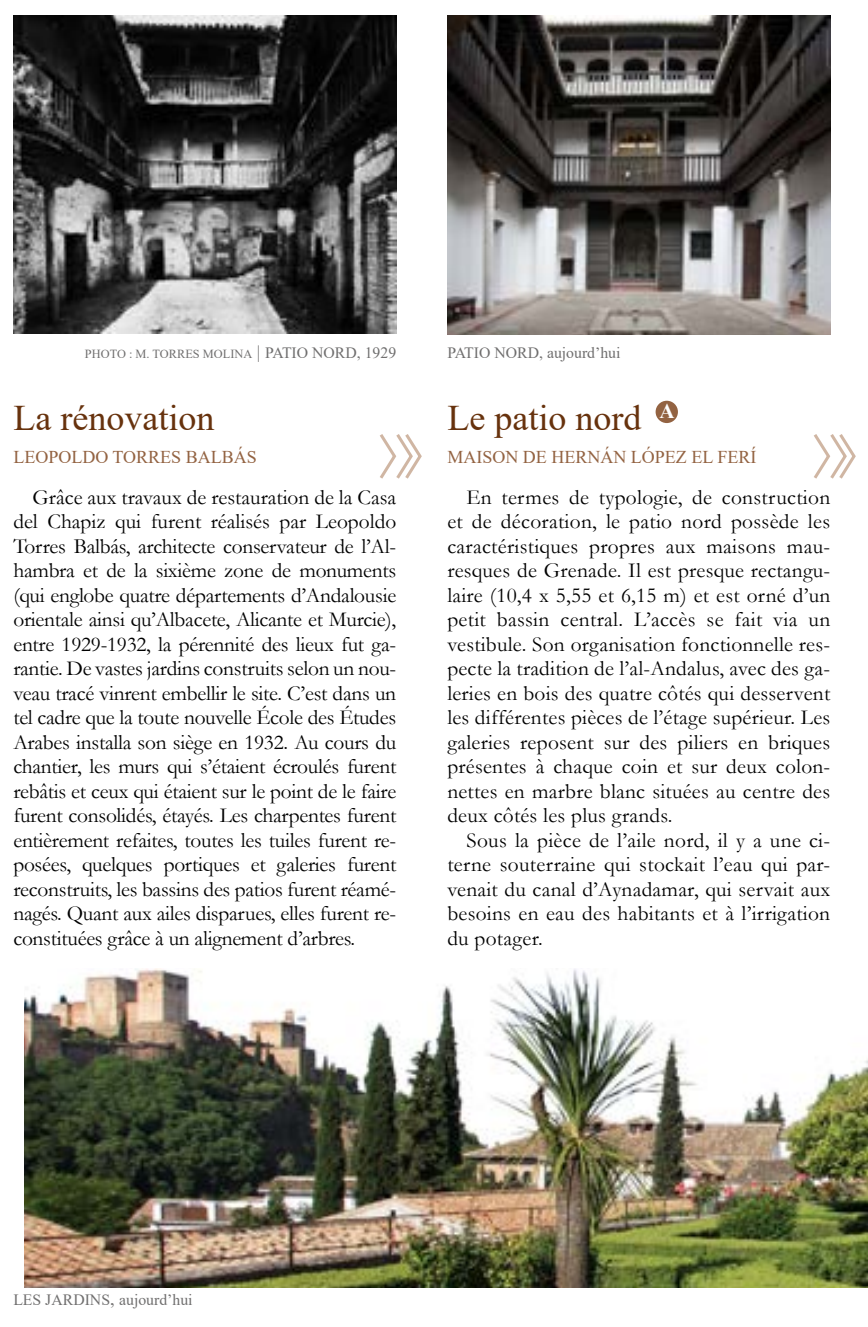
<style>
.page{position:relative;width:868px;height:1327px;background:#fff}
.page>*{position:absolute;margin:0;border:0;box-sizing:border-box;transform-origin:0 0}
.t1{font:36px "Times New Roman";color:#67320d}
.t2{font:21.38px/24.5px "Garamond";letter-spacing:.01em;color:#000;text-align:justify}
.t3{font:18px "Times New Roman";color:#936342}
.t4{font:15.75px "Times New Roman";color:#706f6f}
.t5{font:12.38px "Times New Roman";color:#706f6f}
.s1{font-size:18px}
.s2{font-size:15.75px}
</style>
<div class="page">
<img style="left:25px;top:969px;width:842px;height:319px">
<img style="left:13px;top:15px;width:383px;height:319px">
<img style="left:447px;top:15px;width:383px;height:319px">
<svg style="left:380px;top:434px;width:42px;height:45px"></svg>
<svg style="left:814px;top:434px;width:42px;height:45px"></svg>
<div style="left:655px;top:401px;width:22px;height:22px;background:#936342;border-radius:50%"></div>
<p class="t5" style="left:85px;top:345px;width:313px">PHOTO : M. TORRES MOLINA <span class="s1">|</span> <span class="s2">PATIO NORD, 1929</span></p>
<h1 class="t1" style="left:13px;top:393px;width:202px">La rénovation</h1>
<p class="t4" style="left:447px;top:341px;width:175px">PATIO NORD, aujourd’hui</p>
<h1 class="t1" style="left:447px;top:393px;width:229px">Le patio nord <sup>A</sup></h1>
<p class="t3" style="left:13px;top:444px;width:245px">LEOPOLDO TORRES BALBÁS</p>
<p class="t3" style="left:447px;top:444px;width:310px">MAISON DE HERNÁN LÓPEZ EL FERÍ</p>
<p class="t2" style="left:13px;top:484px;width:384px;text-indent:19px">Grâce aux travaux de restauration de la Casa del Chapiz qui furent réalisés par Leopoldo Torres Balbás, architecte conservateur de l’Al&shy;hambra et de la sixième zone de monuments (qui englobe quatre départements d’Andalousie orientale ainsi qu’Albacete, Alicante et Murcie), entre 1929-1932, la pérennité des lieux fut ga&shy;rantie. De vastes jardins construits selon un nou&shy;veau tracé vinrent embellir le site. C’est dans un tel cadre que la toute nouvelle École des Études Arabes installa son siège en 1932. Au cours du chantier, les murs qui s’étaient écroulés furent rebâtis et ceux qui étaient sur le point de le faire furent consolidés, étayés. Les charpentes furent entièrement refaites, toutes les tuiles furent re&shy;posées, quelques portiques et galeries furent reconstruits, les bassins des patios furent réamé&shy;nagés. Quant aux ailes disparues, elles furent re&shy;constituées grâce à un alignement d’arbres.</p>
<p class="t2" style="left:447px;top:484px;width:384px;text-indent:19px">En termes de typologie, de construction et de décoration, le patio nord possède les caractéristiques propres aux maisons mau&shy;resques de Grenade. Il est presque rectangu&shy;laire (10,4 x 5,55 et 6,15 m) et est orné d’un petit bassin central. L’accès se fait via un vestibule. Son organisation fonctionnelle res&shy;pecte la tradition de l’al-Andalus, avec des ga&shy;leries en bois des quatre côtés qui desservent les différentes pièces de l’étage supérieur. Les galeries reposent sur des piliers en briques présentes à chaque coin et sur deux colon&shy;nettes en marbre blanc situées au centre des deux côtés les plus grands.</p>
<p class="t2" style="left:447px;top:827px;width:384px;text-indent:19px">Sous la pièce de l’aile nord, il y a une ci&shy;terne souterraine qui stockait l’eau qui par&shy;venait du canal d’Aynadamar, qui servait aux besoins en eau des habitants et à l’irrigation du potager.</p>
<p class="t4" style="left:13px;top:1288px;width:181px">LES JARDINS<span class="s1">,</span> aujourd’hui</p>
</div>
